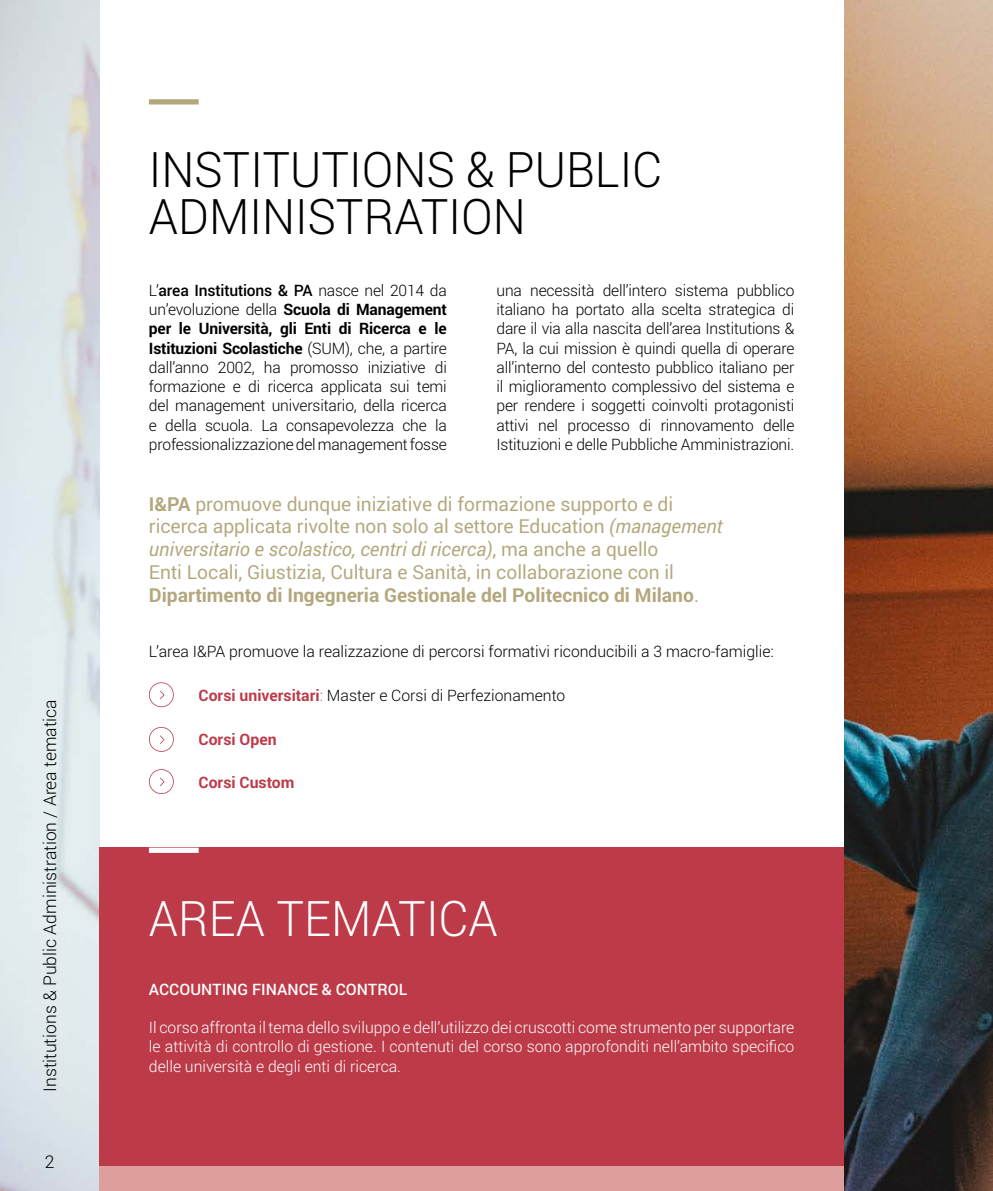
<style>
.page{position:relative;width:993px;height:1191px;background:#fff}
.page>*{position:absolute;margin:0;border:0;box-sizing:border-box;transform-origin:0 0}
.t1{font:300 49px/47.2px "Roboto";color:#000;scale:.95 1}
.t2{font:300 49px "Roboto";color:#fff;scale:.95 1}
.t3{font:19.25px/22.8px "Roboto";color:#b3a77d}
.t4{font:300 17.5px "Roboto";color:#000}
.t5{font:300 15.75px/19.2px "Roboto";letter-spacing:-.01em;color:#000;text-align:justify}
.t6{font:300 15.75px/19.2px "Roboto";color:#fff;text-align:justify}
.t7{font:500 15.75px "Roboto";color:#fff}
.t8{font:700 15.75px "Roboto";color:#bd3a49}
.s1{font-weight:500}
.s2{font-weight:700}
.s3{font-style:italic}
.s4{font-weight:700;color:#bd3a49}
.s5{color:#bd3a49}
</style>
<div class="page">
<div style="left:149px;top:99px;width:50px;height:5px;background:#b3a77d"></div>
<svg style="left:149px;top:682px;width:25px;height:25px"></svg>
<div style="left:99px;top:847px;width:744px;height:344px;background:#bd3a49"></div>
<div style="left:149px;top:847px;width:50px;height:6px;background:#fff"></div>
<img style="left:843px;top:0;width:149px;height:1191px">
<div style="left:99px;top:1166px;width:744px;height:25px;background:#dd9f9c"></div>
<svg style="left:149px;top:727px;width:25px;height:25px"></svg>
<svg style="left:149px;top:769px;width:25px;height:25px"></svg>
<p class="t4" style="left:38px;top:1091px;width:394px;rotate:-90deg">Institutions &amp; Public Administration / Area tematica</p>
<p class="t4" style="left:45px;top:1149px;width:11px">2</p>
<h1 class="t1" style="left:149px;top:144px;width:541px">INSTITUTIONS &amp; PUBLIC<br>ADMINISTRATION</h1>
<p class="t5" style="left:149px;top:280px;width:299px">L’<span class="s1">area Institutions &amp; PA</span> nasce nel 2014 da un’evoluzione della <span class="s2">Scuola di Management per le Università, gli Enti di Ricerca e le Istituzioni Scolastiche</span> (SUM), che, a partire dall’anno 2002, ha promosso iniziative di formazione e di ricerca applicata sui temi del management universitario, della ricerca e della scuola. La consapevolezza che la professionalizzazione del management fosse</p>
<p class="t5" style="left:496px;top:280px;width:299px">una necessità dell’intero sistema pubblico italiano ha portato alla scelta strategica di dare il via alla nascita dell’area Institutions &amp; PA, la cui mission è quindi quella di operare all’interno del contesto pubblico italiano per il miglioramento complessivo del sistema e per rendere i soggetti coinvolti protagonisti attivi nel processo di rinnovamento delle Istituzioni e delle Pubbliche Amministrazioni.</p>
<p class="t3" style="left:149px;top:492px;width:575px"><span class="s2">I&amp;PA</span> promuove dunque iniziative di formazione supporto e di ricerca applicata rivolte non solo al settore Education <span class="s3">(management universitario e scolastico, centri di ricerca)</span>, ma anche a quello<br>Enti Locali, Giustizia, Cultura e Sanità, in collaborazione con il <span class="s2">Dipartimento di Ingegneria Gestionale del Politecnico di Milano</span>.</p>
<p class="t5" style="left:149px;top:641px;width:626px">L’area I&amp;PA promuove la realizzazione di percorsi formativi riconducibili a 3 macro-famiglie:</p>
<p class="t5" style="left:198px;top:685px;width:368px"><span class="s4">Corsi universitari</span><span class="s5">:</span> Master e Corsi di Perfezionamento</p>
<p class="t8" style="left:198px;top:729px;width:79px">Corsi Open</p>
<p class="t8" style="left:198px;top:771px;width:97px">Corsi Custom</p>
<h1 class="t2" style="left:149px;top:884px;width:368px">AREA TEMATICA</h1>
<p class="t7" style="left:149px;top:978px;width:260px">ACCOUNTING FINANCE &amp; CONTROL</p>
<p class="t6" style="left:149px;top:1017px;width:646px">Il corso affronta il tema dello sviluppo e dell’utilizzo dei cruscotti come strumento per supportare le attività di controllo di gestione. I contenuti del corso sono approfonditi nell’ambito specifico delle università e degli enti di ricerca.</p>
</div>
